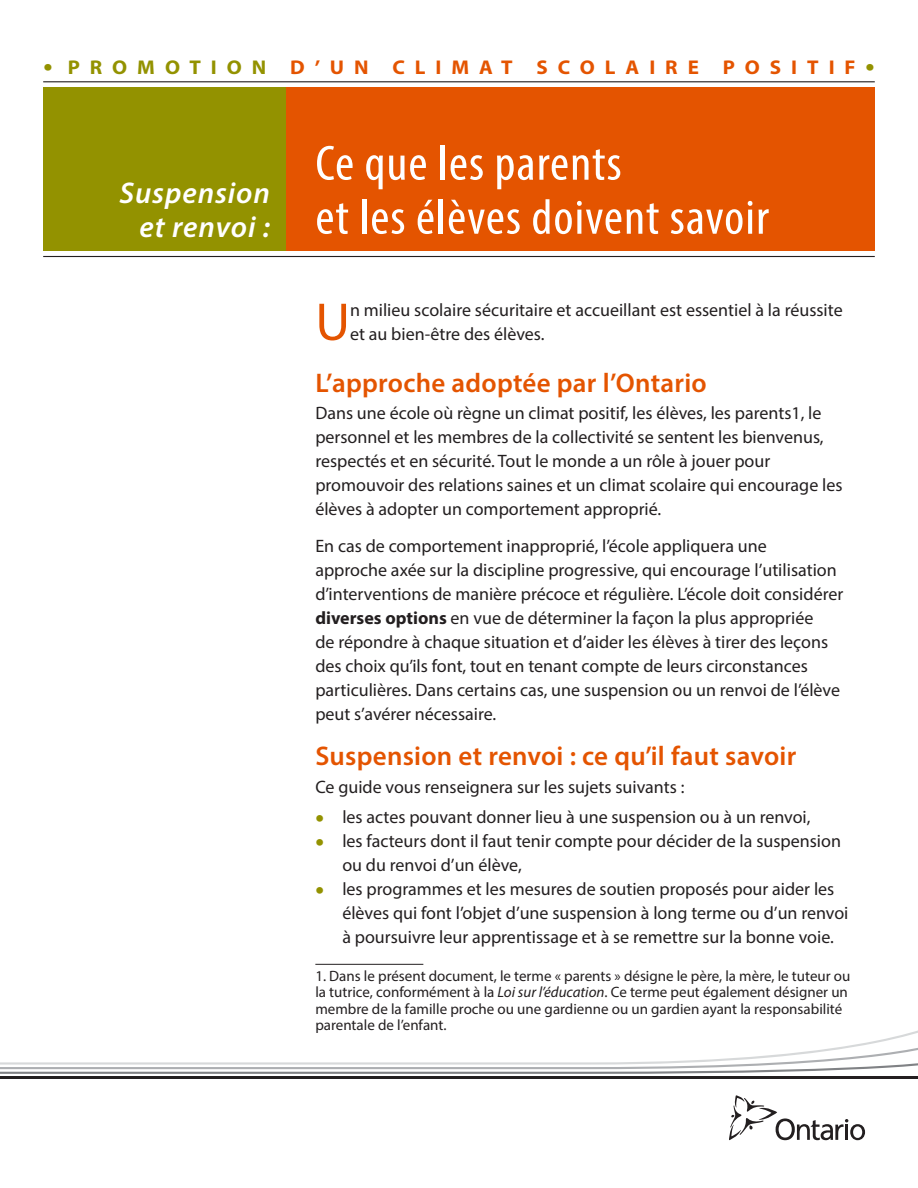
<style>
.page{position:relative;width:918px;height:1188px;background:#fff}
.page>*{position:absolute;margin:0;border:0;box-sizing:border-box;transform-origin:0 0}
.t1{font:53.55px "Myriad Pro";color:#e45400}
.t2{font:condensed 49.8px/54px "Myriad Pro";letter-spacing:.02em;color:#fff;scale:1.05 1}
.t3{font:italic 600 30px/34.5px "Myriad Pro";letter-spacing:.03em;color:#fff;text-align:right}
.t4{font:600 27px "Myriad Pro";letter-spacing:.01em;color:#e45400}
.t5{font:700 19.95px "Myriad Pro";letter-spacing:.475em;color:#e45400;scale:1.05 1}
.t6{font:18px/24px "Myriad Pro";color:#231f20}
.t7{font:15px/16.5px "Myriad Pro";color:#231f20}
.s1{font-size:25.65px;color:#939200}
.s2{color:#939200}
.s3{font-weight:700}
.s4{font-weight:700;font-size:25.5px;color:#939200}
.s5{font-style:italic}
</style>
<div class="page">
<div style="left:43px;top:87px;width:244px;height:164px;background:#939200"></div>
<div style="left:286px;top:87px;width:589px;height:164px;background:#e45400"></div>
<hr style="left:43px;top:256px;width:832px;height:1px;background:#231f20">
<hr style="left:43px;top:81px;width:832px;height:1px;background:#231f20">
<svg style="left:729px;top:1095px;width:136px;height:45px"></svg>
<hr style="left:0;top:1076px;width:918px;height:2px;background:#231f20">
<svg style="left:0;top:1030px;width:918px;height:44px"></svg>
<hr style="left:315px;top:964px;width:108px;height:1px;background:#231f20">
<p class="t5" style="left:43px;top:55px;width:793px"><span class="s1">•</span> <span class="s2">PROMOTION</span> D’UN CLIMAT SCOLAIRE POSITIF<span class="s1">•</span></p>
<p class="t3" style="left:119px;top:175px;width:152px">Suspension et renvoi :</p>
<h1 class="t2" style="left:315px;top:136px;width:434px">Ce que les parents<br>et les élèves doivent savoir</h1>
<p class="t1" style="left:315px;top:289px;width:36px">U</p>
<p class="t6" style="left:350px;top:298px;width:494px">n milieu scolaire sécuritaire et accueillant est essentiel à la réussite et au bien-être des élèves.</p>
<h1 class="t4" style="left:315px;top:365px;width:393px">L’approche adoptée par l’Ontario</h1>
<p class="t6" style="left:315px;top:401px;width:529px">Dans une école où règne un climat positif, les élèves, les parents1, le personnel et les membres de la collectivité se sentent les bienvenus, respectés et en sécurité. Tout le monde a un rôle à jouer pour promouvoir des relations saines et un climat scolaire qui encourage les élèves à adopter un comportement approprié.</p>
<p class="t6" style="left:315px;top:534px;width:529px">En cas de comportement inapproprié, l’école appliquera une<br>approche axée sur la discipline progressive, qui encourage l’utilisation d’interventions de manière précoce et régulière. L’école doit considérer <span class="s3">diverses options</span> en vue de déterminer la façon la plus appropriée<br>de répondre à chaque situation et d’aider les élèves à tirer des leçons des choix qu’ils font, tout en tenant compte de leurs circonstances particulières. Dans certains cas, une suspension ou un renvoi de l’élève peut s’avérer nécessaire.</p>
<h1 class="t4" style="left:315px;top:739px;width:482px">Suspension et renvoi : ce qu’il faut savoir</h1>
<p class="t6" style="left:315px;top:774px;width:371px">Ce guide vous renseignera sur les sujets suivants :</p>
<p class="t6" style="left:315px;top:805px;width:497px"><span class="s4">•</span> les actes pouvant donner lieu à une suspension ou à un renvoi,</p>
<p class="t6" style="left:342px;top:829px;width:500px;text-indent:-27px"><span class="s4">•</span> les facteurs dont il faut tenir compte pour décider de la suspension ou du renvoi d’un élève,</p>
<p class="t6" style="left:342px;top:877px;width:508px;text-indent:-27px"><span class="s4">•</span> les programmes et les mesures de soutien proposés pour aider les élèves qui font l’objet d’une suspension à long terme ou d’un renvoi à poursuivre leur apprentissage et à se remettre sur la bonne voie.</p>
<p class="t7" style="left:315px;top:967px;width:537px">1. Dans le présent document, le terme « parents » désigne le père, la mère, le tuteur ou la tutrice, conformément à la <span class="s5">Loi sur l’éducation</span>. Ce terme peut également désigner un membre de la famille proche ou une gardienne ou un gardien ayant la responsabilité parentale de l’enfant.</p>
</div>
